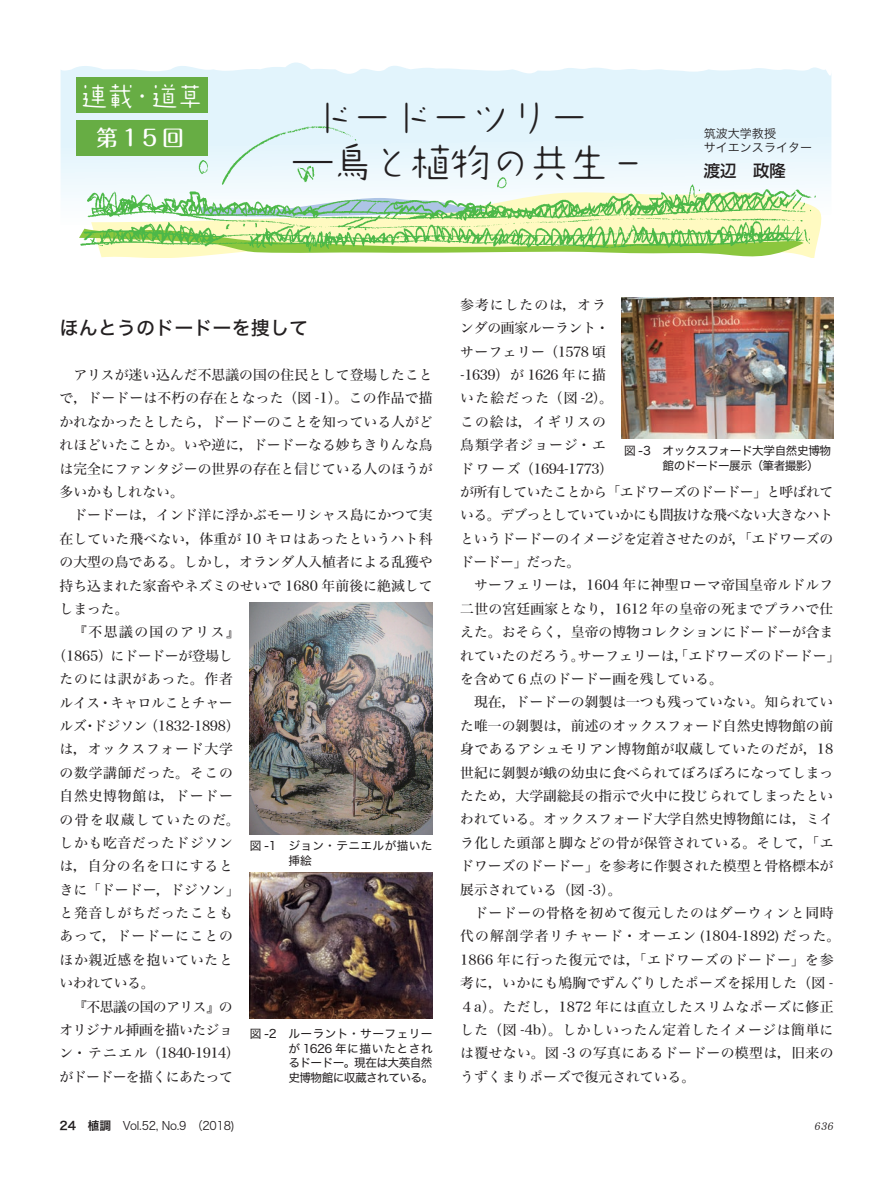
<style>
.page{position:relative;width:893px;height:1191px;background:#fff}
.page>*{position:absolute;margin:0;border:0;box-sizing:border-box;transform-origin:0 0}
.t1{font:39.45px/44.8px "Haru Gaku Std Light 90 pv RKSJ H";color:#231f20;text-align:center}
.t2{font:26.25px "Haru Gaku Std Light 90 pv RKSJ H";color:#fff}
.t3{font:21.9px "Maru Fo Pro Medium 90 pv RKSJ H";color:#fff}
.t4{font:19.2px "Hira Kaku Std W5";color:#231f20}
.t5{font:16.35px "Shin Go Pr 6 N Medium 90 pv RKSJ H";color:#231f20}
.t6{font:13.8px/23.4px "Hira Min Std W4";color:#231f20;text-align:justify}
.t7{font:13.8px/23.4px "Hira Min Std W4";letter-spacing:-.02em;color:#231f20}
.t8{font:13.8px/23.4px "Hira Min Std W4";letter-spacing:.025em;color:#231f20}
.t9{font:13.8px "Hira Min Std W4";letter-spacing:.055em;color:#231f20}
.t10{font:13.8px "Hira Min Std W4";letter-spacing:-.04em;color:#231f20}
.t11{font:13.8px "Hira Min Std W4";letter-spacing:.05em;color:#231f20}
.t12{font:13.8px "Hira Min Std W4";letter-spacing:.105em;color:#231f20}
.t13{font:12px/14.4px "Hira Kaku Std W3 90 pv RKSJ H";color:#231f20}
.t14{font:11.7px/14.9px "Hira Kaku Std W4";letter-spacing:-.04em;color:#231f20;text-align:justify}
.t15{font:11.7px "Hira Kaku Std W3";letter-spacing:-.02em;color:#231f20;scale:.95 1}
.t16{font:11.7px/14.9px "Hira Kaku Std W4";letter-spacing:.035em;color:#231f20}
.t17{font:italic 11.7px "DFHS Mincho Std W3";color:#231f20}
.s1{font-family:"Hira Kaku Std W6"}
</style>
<div class="page">
<svg style="left:61px;top:62px;width:770px;height:136px"></svg>
<img style="left:70px;top:112px;width:762px;height:145px">
<div style="left:77px;top:120px;width:131px;height:35px;background:#67ad44"></div>
<div style="left:77px;top:78px;width:131px;height:35px;background:#67ad44"></div>
<img style="left:250px;top:603px;width:183px;height:231px">
<img style="left:250px;top:872px;width:183px;height:146px">
<img style="left:622px;top:298px;width:211px;height:141px">
<h2 class="t2" style="left:81px;top:81px;width:124px">連載・道草</h2>
<h3 class="t3" style="left:96px;top:120px;width:89px">第15回</h3>
<h1 class="t1" style="left:293px;top:97px;width:356px">ドードーツリー　―鳥と植物の共生－</h1>
<p class="t13" style="left:704px;top:126px;width:110px">筑波大学教授<br>サイエンスライター</p>
<p class="t5" style="left:704px;top:158px;width:84px">渡辺　政隆</p>
<h3 class="t4" style="left:60px;top:313px;width:250px">ほんとうのドードーを捜して</h3>
<p class="t6" style="left:60px;top:363px;width:375px;text-indent:14px">アリスが迷い込んだ不思議の国の住民として登場したことで，ドードーは不朽の存在となった（図 -1）。この作品で描かれなかったとしたら，ドードーのことを知っている人がどれほどいたことか。いや逆に，ドードーなる妙ちきりんな鳥は完全にファンタジーの世界の存在と信じている人のほうが多いかもしれない。</p>
<p class="t6" style="left:73px;top:503px;width:361px">ドードーは，インド洋に浮かぶモーリシャス島にかつて実</p>
<p class="t6" style="left:60px;top:527px;width:375px">在していた飛べない，体重が 10 キロはあったというハト科</p>
<p class="t6" style="left:60px;top:550px;width:375px">の大型の鳥である。しかし，オランダ人入植者による乱獲や</p>
<p class="t6" style="left:60px;top:573px;width:375px">持ち込まれた家畜やネズミのせいで 1680 年前後に絶滅して</p>
<p class="t6" style="left:60px;top:597px;width:71px">しまった。</p>
<p class="t12" style="left:73px;top:622px;width:168px">『不思議の国のアリス』</p>
<p class="t7" style="left:53px;top:643px;width:182px">（1865）にドードーが登場し</p>
<p class="t9" style="left:60px;top:669px;width:175px">たのには訳があった。作者</p>
<p class="t7" style="left:60px;top:690px;width:175px">ルイス・キャロルことチャー</p>
<p class="t7" style="left:60px;top:714px;width:182px">ルズ・ドジソン（1832-1898）</p>
<p class="t9" style="left:60px;top:739px;width:175px">は，オックスフォード大学</p>
<p class="t9" style="left:60px;top:762px;width:175px">の数学講師だった。そこの</p>
<p class="t9" style="left:60px;top:786px;width:175px">自然史博物館は，ドードー</p>
<p class="t12" style="left:60px;top:809px;width:182px">の骨を収蔵していたのだ。</p>
<p class="t11" style="left:60px;top:833px;width:175px">しかも吃音だったドジソン</p>
<p class="t9" style="left:60px;top:856px;width:175px">は，自分の名を口にすると</p>
<p class="t6" style="left:60px;top:877px;width:182px">きに「ドードー，ドジソン」</p>
<p class="t11" style="left:60px;top:903px;width:175px">と発音しがちだったことも</p>
<p class="t9" style="left:60px;top:926px;width:175px">あって，ドードーにことの</p>
<p class="t11" style="left:60px;top:949px;width:175px">ほか親近感を抱いていたと</p>
<p class="t6" style="left:60px;top:971px;width:97px">いわれている。</p>
<p class="t10" style="left:73px;top:996px;width:161px">『不思議の国のアリス』の</p>
<p class="t10" style="left:60px;top:1020px;width:175px">オリジナル挿画を描いたジョ</p>
<p class="t10" style="left:60px;top:1043px;width:182px">ン・テニエル（1840-1914）</p>
<p class="t10" style="left:60px;top:1066px;width:175px">がドードーを描くにあたって</p>
<p class="t16" style="left:288px;top:838px;width:146px;text-indent:-39px">図 -1　ジョン・テニエルが描いた挿絵</p>
<p class="t14" style="left:288px;top:1025px;width:146px;text-indent:-39px">図 -2　ルーラント・サーフェリーが 1626 年に描いたとされるドードー。現在は大英自然史博物館に収蔵されている。</p>
<p class="t7" style="left:460px;top:293px;width:375px">参考にしたのは，オラ<br>ンダの画家ルーラント・<br>サーフェリー（1578 頃<br>-1639）が 1626 年に描<br>いた絵だった（図 -2）。<br>この絵は，イギリスの<br>鳥類学者ジョージ・エ<br>ドワーズ（1694-1773）<br>が所有していたことから「エドワーズのドードー」と呼ばれている。デブっとしていていかにも間抜けな飛べない大きなハトというドードーのイメージを定着させたのが，「エドワーズのドードー」だった。</p>
<p class="t6" style="left:460px;top:573px;width:382px;text-align:left;text-indent:14px">サーフェリーは，1604 年に神聖ローマ帝国皇帝ルドルフ二世の宮廷画家となり，1612 年の皇帝の死までプラハで仕えた。おそらく，皇帝の博物コレクションにドードーが含まれていたのだろう。サーフェリーは，「エドワーズのドードー」を含めて６点のドードー画を残している。</p>
<p class="t6" style="left:460px;top:690px;width:375px;text-indent:14px">現在，ドードーの剝製は一つも残っていない。知られていた唯一の剝製は，前述のオックスフォード自然史博物館の前身であるアシュモリアン博物館が収蔵していたのだが，18世紀に剝製が蛾の幼虫に食べられてぼろぼろになってしまったため，大学副総長の指示で火中に投じられてしまったといわれている。オックスフォード大学自然史博物館には，ミイラ化した頭部と脚などの骨が保管されている。そして，「エドワーズのドードー」を参考に作製された模型と骨格標本が展示されている（図 -3）。</p>
<p class="t8" style="left:460px;top:900px;width:382px;text-indent:14px">ドードーの骨格を初めて復元したのはダーウィンと同時代の解剖学者リチャード・オーエン (1804-1892) だった。<br>1866 年に行った復元では，「エドワーズのドードー」を参考に，いかにも鳩胸でずんぐりしたポーズを採用した（図 -<br>４a）。ただし，1872 年には直立したスリムなポーズに修正した（図 -4b）。しかしいったん定着したイメージは簡単には覆せない。図 -3 の写真にあるドードーの模型は，旧来のうずくまりポーズで復元されている。</p>
<p class="t14" style="left:663px;top:443px;width:170px;text-indent:-39px">図 -3　オックスフォード大学自然史博物館のドードー展示（筆者撮影）</p>
<p class="t15" style="left:60px;top:1116px;width:186px"><span class="s1">24　植調　</span>Vol.52, No.9　（2018)</p>
<p class="t17" style="left:814px;top:1119px;width:23px">636</p>
</div>
